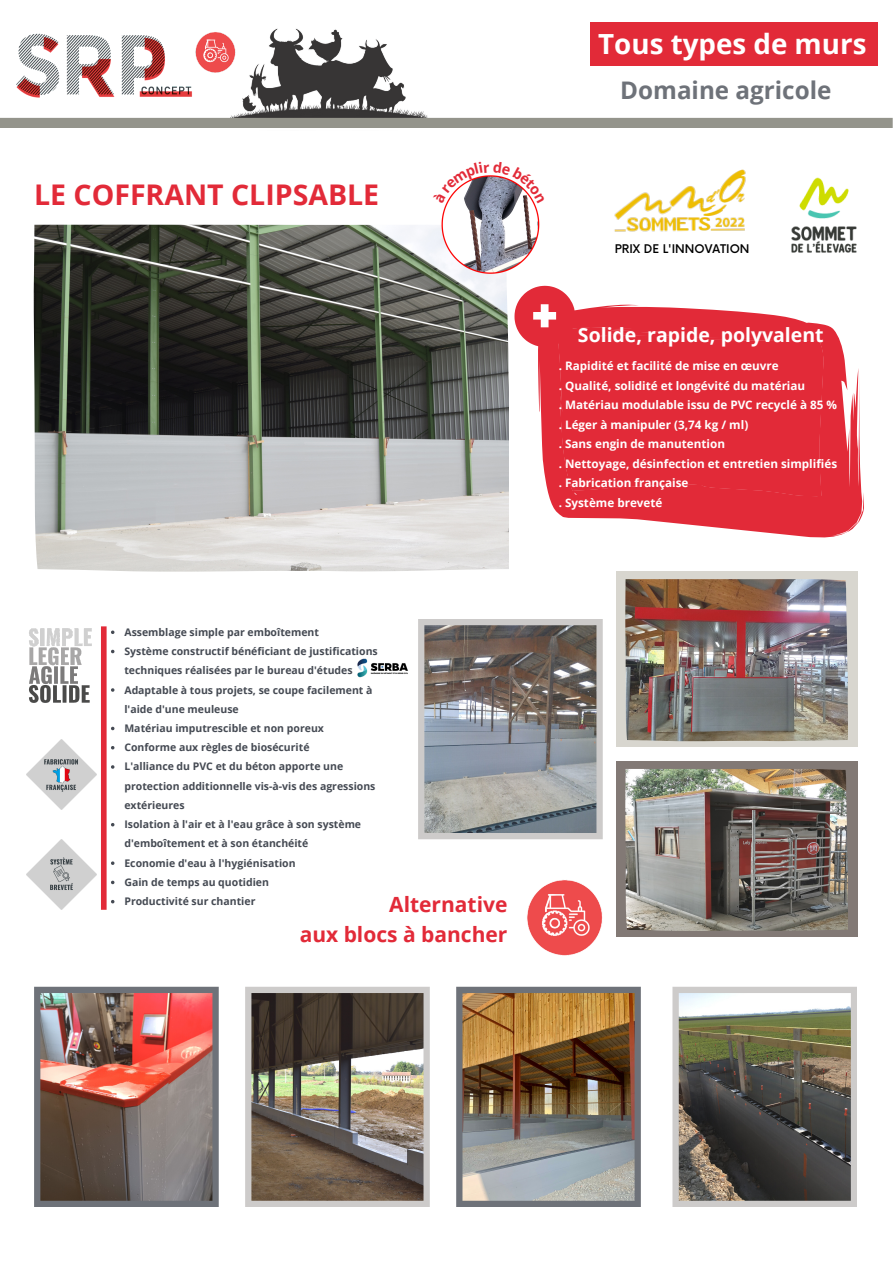
<style>
.page{position:relative;width:893px;height:1264px;background:#fff}
.page>*{position:absolute;margin:0;border:0;box-sizing:border-box;transform-origin:0 0}
.t1{font:700 28.5px "Open Sans";color:#e22a38}
.t2{font:700 27.75px "Open Sans";color:#fff}
.t3{font:700 24.3px "Open Sans";color:#6e7279}
.t4{font:700 21px/29.2px "Open Sans";color:#e22a38;text-align:right}
.t5{font:700 19.5px "Open Sans";color:#fff}
.t6{font:700 11.7px/19.5px "Open Sans";color:#fff}
.t7{font:500 11.7px "Now";color:#000}
.t8{font:700 10.5px/19.2px "Open Sans";color:#454a53}
</style>
<div class="page">
<img style="left:34px;top:986px;width:185px;height:220px">
<img style="left:245px;top:986px;width:185px;height:220px">
<div style="left:616px;top:761px;width:241px;height:175px;background:#827975"></div>
<img style="left:625px;top:769px;width:221px;height:162px">
<img style="left:456px;top:986px;width:184px;height:220px">
<img style="left:34px;top:225px;width:474px;height:347px">
<img style="left:424px;top:203px;width:124px;height:88px">
<div style="left:616px;top:571px;width:241px;height:176px;background:#d8d6cf"></div>
<img style="left:625px;top:579px;width:221px;height:162px">
<svg style="left:111px;top:630px;width:3px;height:4px"></svg>
<svg style="left:111px;top:861px;width:3px;height:4px"></svg>
<img style="left:357px;top:658px;width:51px;height:20px">
<div style="left:101px;top:626px;width:6px;height:283px;background:#e22a38"></div>
<img style="left:29px;top:628px;width:63px;height:75px">
<img style="left:527px;top:880px;width:76px;height:76px">
<img style="left:27px;top:740px;width:70px;height:69px">
<img style="left:27px;top:839px;width:70px;height:70px">
<img style="left:791px;top:177px;width:66px;height:76px">
<img style="left:614px;top:169px;width:132px;height:63px">
<img style="left:0;top:33px;width:195px;height:85px">
<img style="left:229px;top:28px;width:203px;height:90px">
<div style="left:0;top:118px;width:892px;height:10px;background:#94948b"></div>
<img style="left:193px;top:28px;width:47px;height:49px">
<div style="left:590px;top:22px;width:287px;height:43px;background:#e22a38"></div>
<svg style="left:418px;top:619px;width:184px;height:220px;background:#8e8d8d"></svg>
<svg style="left:549px;top:324px;width:314px;height:214px;fill:#e22a38"></svg>
<svg style="left:514px;top:286px;width:309px;height:210px"></svg>
<svg style="left:672px;top:986px;width:185px;height:220px;background:#747267"></svg>
<svg style="left:446px;top:175px;width:89px;height:28px"></svg>
<h1 class="t1" style="left:34px;top:175px;width:346px">LE COFFRANT CLIPSABLE</h1>
<p class="t8" style="left:124px;top:622px;width:255px">Assemblage simple par emboîtement<br>Système constructif bénéficiant de justifications techniques réalisées par le bureau d'études Adaptable à tous projets, se coupe facilement à l'aide d'une meuleuse<br>Matériau imputrescible et non poreux Conforme aux règles de biosécurité<br>L'alliance du PVC et du béton apporte une protection additionnelle vis-à-vis des agressions extérieures<br>Isolation à l'air et à l'eau grâce à son système d'emboîtement et à son étanchéité<br>Economie d'eau à l'hygiénisation<br>Gain de temps au quotidien<br>Productivité sur chantier</p>
<h3 class="t4" style="left:299px;top:889px;width:209px">Alternative<br>aux blocs à bancher</h3>
<h2 class="t2" style="left:598px;top:25px;width:270px">Tous types de murs</h2>
<h3 class="t3" style="left:620px;top:73px;width:213px">Domaine agricole</h3>
<p class="t7" style="left:614px;top:242px;width:136px">PRIX DE L'INNOVATION</p>
<h3 class="t5" style="left:578px;top:321px;width:247px">Solide, rapide, polyvalent</h3>
<p class="t6" style="left:558px;top:356px;width:280px">. Rapidité et facilité de mise en œuvre<br>. Qualité, solidité et longévité du matériau<br>. Matériau modulable issu de PVC recyclé à 85 % . Léger à manipuler (3,74 kg / ml)<br>. Sans engin de manutention<br>. Nettoyage, désinfection et entretien simplifiés . Fabrication française<br>. Système breveté</p>
</div>
